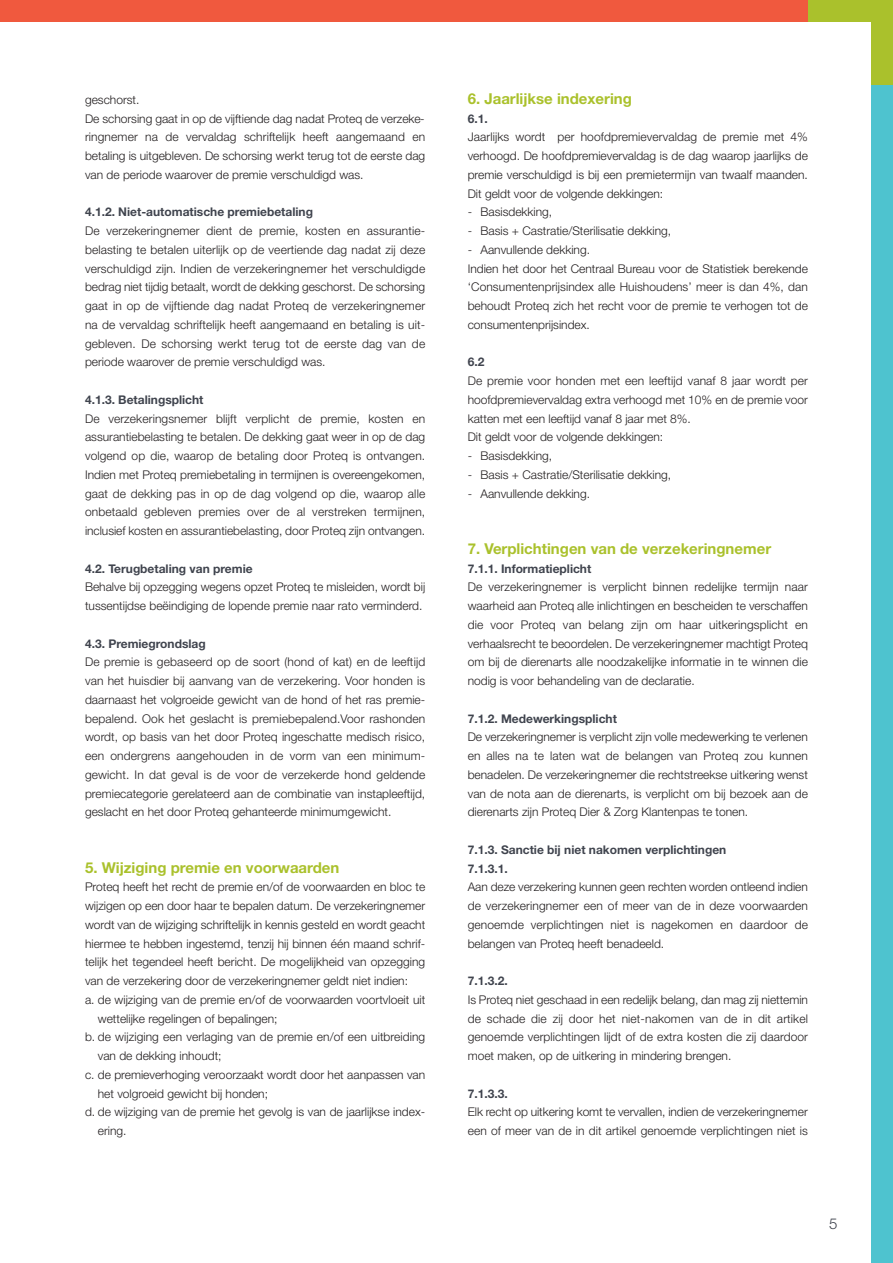
<style>
.page{position:relative;width:893px;height:1263px;background:#fff}
.page>*{position:absolute;margin:0;border:0;box-sizing:border-box;transform-origin:0 0}
.t1{font:700 15px "Helvetica Neue";color:#aac12c}
.t2{font:300 15px "Helvetica Neue";color:#40444e}
.t3{font:300 12px/18.8px "Helvetica Neue";color:#231f20;text-align:justify}
.t4{font:700 12px/18.8px "Helvetica Neue";color:#40444e}
</style>
<div class="page">
<div style="left:0;top:0;width:808px;height:21px;background:#f0593e"></div>
<div style="left:808px;top:0;width:85px;height:21px;background:#aac12c"></div>
<div style="left:872px;top:0;width:21px;height:85px;background:#aac12c"></div>
<div style="left:872px;top:85px;width:21px;height:1178px;background:#4ec3cf"></div>
<p class="t3" style="left:85px;top:90px;width:342px;text-align:left">geschorst.<br>De schorsing gaat in op de vijftiende dag nadat Proteq de verzeke&shy;ringnemer na de vervaldag schriftelijk heeft aangemaand en betaling is uitgebleven. De schorsing werkt terug tot de eerste dag van de periode waarover de premie verschuldigd was.</p>
<p class="t4" style="left:85px;top:204px;width:229px">4.1.2. Niet-automatische premiebetaling</p>
<p class="t3" style="left:85px;top:221px;width:342px">De verzekeringnemer dient de premie, kosten en assurantie&shy;belasting te betalen uiterlijk op de veertiende dag nadat zij deze verschuldigd zijn. Indien de verzekeringnemer het verschuldigde bedrag niet tijdig betaalt, wordt de dekking geschorst. De schorsing gaat in op de vijftiende dag nadat Proteq de verzekeringnemer na de vervaldag schriftelijk heeft aangemaand en betaling is uit&shy;gebleven. De schorsing werkt terug tot de eerste dag van de periode waarover de premie verschuldigd was.</p>
<p class="t4" style="left:85px;top:391px;width:120px">4.1.3. Betalingsplicht</p>
<p class="t3" style="left:85px;top:409px;width:342px">De verzekeringsnemer blijft verplicht de premie, kosten en assurantiebelasting te betalen. De dekking gaat weer in op de dag volgend op die, waarop de betaling door Proteq is ontvangen.<br>Indien met Proteq premiebetaling in termijnen is overeengekomen, gaat de dekking pas in op de dag volgend op die, waarop alle onbetaald gebleven premies over de al verstreken termijnen, inclusief kosten en assurantiebelasting, door Proteq zijn ontvangen.</p>
<p class="t4" style="left:85px;top:560px;width:169px">4.2. Terugbetaling van premie</p>
<p class="t3" style="left:85px;top:577px;width:342px">Behalve bij opzegging wegens opzet Proteq te misleiden, wordt bij tussentijdse beëindiging de lopende premie naar rato verminderd.</p>
<p class="t4" style="left:85px;top:635px;width:122px">4.3. Premiegrondslag</p>
<p class="t3" style="left:85px;top:652px;width:342px">De premie is gebaseerd op de soort (hond of kat) en de leeftijd van het huisdier bij aanvang van de verzekering. Voor honden is daarnaast het volgroeide gewicht van de hond of het ras premie&shy;bepalend. Ook het geslacht is premiebepalend.Voor rashonden wordt, op basis van het door Proteq ingeschatte medisch risico, een ondergrens aangehouden in de vorm van een minimum&shy;gewicht. In dat geval is de voor de verzekerde hond geldende premiecategorie gerelateerd aan de combinatie van instapleeftijd, geslacht en het door Proteq gehanteerde minimumgewicht.</p>
<p class="t1" style="left:85px;top:862px;width:256px">5. Wijziging premie en voorwaarden</p>
<p class="t3" style="left:85px;top:877px;width:342px">Proteq heeft het recht de premie en/of de voorwaarden en bloc te</p>
<p class="t3" style="left:85px;top:896px;width:342px">wijzigen op een door haar te bepalen datum. De verzekeringnemer</p>
<p class="t3" style="left:85px;top:915px;width:342px">wordt van de wijziging schriftelijk in kennis gesteld en wordt geacht</p>
<p class="t3" style="left:85px;top:934px;width:342px">hiermee te hebben ingestemd, tenzij hij binnen één maand schrif-</p>
<p class="t3" style="left:85px;top:952px;width:342px">telijk het tegendeel heeft bericht. De mogelijkheid van opzegging</p>
<p class="t3" style="left:85px;top:971px;width:325px">van de verzekering door de verzekeringnemer geldt niet indien:</p>
<p class="t3" style="left:85px;top:990px;width:342px">a. de wijziging van de premie en/of de voorwaarden voortvloeit uit</p>
<p class="t3" style="left:98px;top:1009px;width:181px">wettelijke regelingen of bepalingen;</p>
<p class="t3" style="left:85px;top:1027px;width:342px">b. de wijziging een verlaging van de premie en/of een uitbreiding</p>
<p class="t3" style="left:98px;top:1046px;width:125px">van de dekking inhoudt;</p>
<p class="t3" style="left:85px;top:1065px;width:342px">c. de premieverhoging veroorzaakt wordt door het aanpassen van</p>
<p class="t3" style="left:98px;top:1084px;width:172px">het volgroeid gewicht bij honden;</p>
<p class="t3" style="left:85px;top:1102px;width:342px">d. de wijziging van de premie het gevolg is van de jaarlijkse index-</p>
<p class="t3" style="left:98px;top:1121px;width:30px">ering.</p>
<p class="t1" style="left:468px;top:93px;width:166px">6. Jaarlijkse indexering</p>
<p class="t4" style="left:468px;top:110px;width:21px">6.1.</p>
<p class="t3" style="left:468px;top:127px;width:342px">Jaarlijks wordt per hoofdpremievervaldag de premie met 4% verhoogd. De hoofdpremievervaldag is de dag waarop jaarlijks de premie verschuldigd is bij een premietermijn van twaalf maanden.<br>Dit geldt voor de volgende dekkingen:</p>
<p class="t3" style="left:468px;top:202px;width:86px">- Basisdekking,</p>
<p class="t3" style="left:468px;top:221px;width:205px">- Basis + Castratie/Sterilisatie dekking,</p>
<p class="t3" style="left:468px;top:240px;width:342px;text-align:left">- Aanvullende dekking.<br>Indien het door het Centraal Bureau voor de Statistiek berekende ‘Consumentenprijsindex alle Huishoudens’ meer is dan 4%, dan behoudt Proteq zich het recht voor de premie te verhogen tot de consumentenprijsindex.</p>
<p class="t4" style="left:468px;top:354px;width:18px">6.2</p>
<p class="t3" style="left:468px;top:371px;width:342px;text-align:left">De premie voor honden met een leeftijd vanaf 8 jaar wordt per hoofdpremievervaldag extra verhoogd met 10% en de premie voor katten met een leeftijd vanaf 8 jaar met 8%.<br>Dit geldt voor de volgende dekkingen:</p>
<p class="t3" style="left:468px;top:446px;width:86px">- Basisdekking,</p>
<p class="t3" style="left:468px;top:465px;width:205px">- Basis + Castratie/Sterilisatie dekking,</p>
<p class="t3" style="left:468px;top:484px;width:124px">- Aanvullende dekking.</p>
<p class="t1" style="left:468px;top:543px;width:305px">7. Verplichtingen van de verzekeringnemer</p>
<p class="t4" style="left:468px;top:560px;width:125px">7.1.1. Informatieplicht</p>
<p class="t3" style="left:468px;top:577px;width:342px">De verzekeringnemer is verplicht binnen redelijke termijn naar waarheid aan Proteq alle inlichtingen en bescheiden te verschaffen die voor Proteq van belang zijn om haar uitkeringsplicht en verhaalsrecht te beoordelen. De verzekeringnemer machtigt Proteq om bij de dierenarts alle noodzakelijke informatie in te winnen die nodig is voor behandeling van de declaratie.</p>
<p class="t4" style="left:468px;top:710px;width:151px">7.1.2. Medewerkingsplicht</p>
<p class="t3" style="left:468px;top:727px;width:342px">De verzekeringnemer is verplicht zijn volle medewerking te verlenen en alles na te laten wat de belangen van Proteq zou kunnen benadelen. De verzekeringnemer die rechtstreekse uitkering wenst van de nota aan de dierenarts, is verplicht om bij bezoek aan de dierenarts zijn Proteq Dier &amp; Zorg Klantenpas te tonen.</p>
<p class="t4" style="left:468px;top:841px;width:260px">7.1.3. Sanctie bij niet nakomen verplichtingen<br>7.1.3.1.</p>
<p class="t3" style="left:468px;top:877px;width:342px">Aan deze verzekering kunnen geen rechten worden ontleend indien de verzekeringnemer een of meer van de in deze voorwaarden genoemde verplichtingen niet is nagekomen en daardoor de belangen van Proteq heeft benadeeld.</p>
<p class="t4" style="left:468px;top:972px;width:41px">7.1.3.2.</p>
<p class="t3" style="left:468px;top:990px;width:342px">Is Proteq niet geschaad in een redelijk belang, dan mag zij niettemin de schade die zij door het niet-nakomen van de in dit artikel genoemde verplichtingen lijdt of de extra kosten die zij daardoor moet maken, op de uitkering in mindering brengen.</p>
<p class="t4" style="left:468px;top:1085px;width:41px">7.1.3.3.</p>
<p class="t3" style="left:468px;top:1102px;width:342px">Elk recht op uitkering komt te vervallen, indien de verzekeringnemer een of meer van de in dit artikel genoemde verplichtingen niet is</p>
<p class="t2" style="left:829px;top:1214px;width:10px">5</p>
</div>
